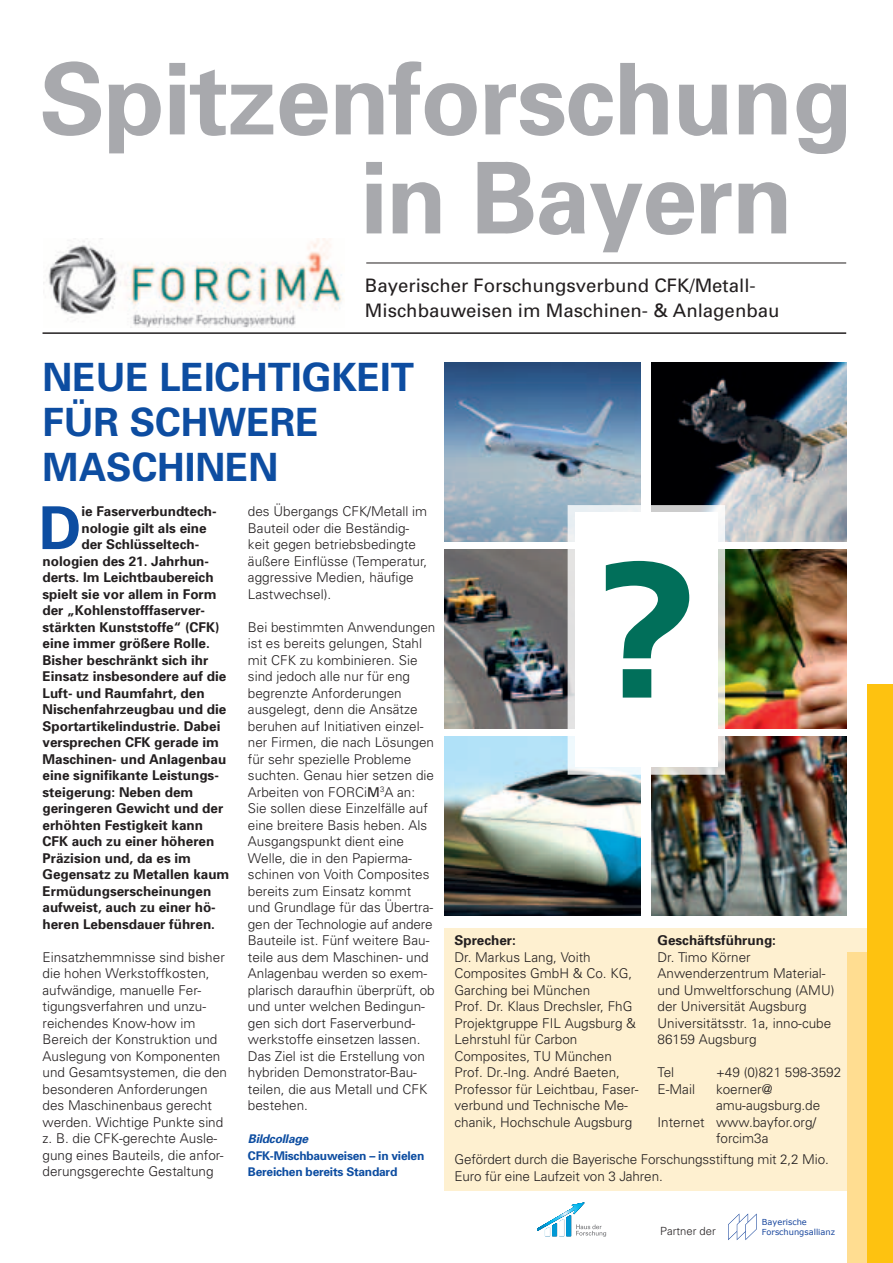
<style>
.page{position:relative;width:893px;height:1263px;background:#fff}
.page>*{position:absolute;margin:0;border:0;box-sizing:border-box;transform-origin:0 0}
.Fließtext_mit_Initia{font:900 expanded 184.5px "Univers";color:#016f5a;scale:.83 1}
.Headline_kleiner{font:700 99px "Univers";letter-spacing:-.01em;color:#a8a9ad}
.Fließtext_mit_Initia-2{font:700 59.25px "Univers";color:#0d4da1}
.THEMA{font:700 39px/45px "Univers";color:#0d4da1}
.t1{font:18.6px/25.5px "Univers";color:#231f20}
.Fließtext_mit_Initia-3{font:300 13.5px/16.5px "Univers";color:#231f20}
.Fließtext_mit_Initia-4{font:700 13.5px "Univers";color:#231f20}
.Fließtext{font:300 13.5px/16.5px "Univers";color:#231f20}
.Fließtext_fett{font:700 13.5px "Univers";color:#231f20}
.Bildunterschrift{font:700 12px/16.5px "Univers";letter-spacing:-.02em;color:#0d4da1}
.Bildunterschrift-2{font:italic 700 12px "Univers";letter-spacing:-.02em;color:#0d4da1}
.t2{font:300 11.25px "Univers";color:#231f20}
.t3{font:8.25px "Verdana";color:#18469d}
.s1{font-weight:400}
</style>
<div class="page">
<div style="left:444px;top:929px;width:431px;height:262px;background:#fef0d0"></div>
<hr style="left:43px;top:332px;width:803px;height:2px;background:#231f20">
<div style="left:847px;top:953px;width:40px;height:310px;background:#ffdd91"></div>
<div style="left:867px;top:685px;width:26px;height:578px;background:#fec210"></div>
<hr style="left:366px;top:263px;width:480px;height:1px;background:#231f20">
<img style="left:48px;top:238px;width:294px;height:90px">
<img style="left:445px;top:363px;width:195px;height:178px">
<img style="left:445px;top:550px;width:123px;height:178px">
<img style="left:445px;top:737px;width:195px;height:178px">
<img style="left:651px;top:363px;width:196px;height:178px">
<img style="left:725px;top:550px;width:122px;height:178px">
<img style="left:651px;top:737px;width:196px;height:178px">
<div style="left:575px;top:513px;width:143px;height:254px;background:#fff"></div>
<div style="left:568px;top:505px;width:157px;height:270px;border:15px solid #fff"></div>
<svg style="left:728px;top:1213px;width:29px;height:27px"></svg>
<svg style="left:537px;top:1202px;width:69px;height:35px"></svg>
<p class="Headline_kleiner" style="left:39px;top:36px;width:814px">Spitzenforschung</p>
<p class="Headline_kleiner" style="left:360px;top:135px;width:434px">in Bayern</p>
<p class="t1" style="left:365px;top:272px;width:416px">Bayerischer Forschungsverbund CFK/Metall-<br>Mischbauweisen im Maschinen- &amp; Anlagenbau</p>
<p class="THEMA" style="left:43px;top:353px;width:373px">NEUE LEICHTIGKEIT<br>FÜR SCHWERE<br>MASCHINEN</p>
<p class="Fließtext_mit_Initia-2" style="left:39px;top:490px;width:44px">D</p>
<p class="Fließtext_mit_Initia-4" style="left:81px;top:503px;width:137px">ie Faserverbundtech-</p>
<p class="Fließtext_mit_Initia-4" style="left:81px;top:519px;width:127px">nologie gilt als eine</p>
<p class="Fließtext_mit_Initia-4" style="left:81px;top:536px;width:119px">der Schlüsseltech-</p>
<p class="Fließtext_mit_Initia-4" style="left:43px;top:552px;width:168px">nologien des 21. Jahrhun-</p>
<p class="Fließtext_mit_Initia-4" style="left:43px;top:569px;width:173px">derts. Im Leichtbaubereich</p>
<p class="Fließtext_mit_Initia-4" style="left:43px;top:585px;width:176px">spielt sie vor allem in Form</p>
<p class="Fließtext_mit_Initia-4" style="left:43px;top:602px;width:164px">der „Kohlenstofffaserver-</p>
<p class="Fließtext_mit_Initia-4" style="left:43px;top:618px;width:179px">stärkten Kunststoffe“ (CFK)</p>
<p class="Fließtext_mit_Initia-4" style="left:43px;top:635px;width:169px">eine immer größere Rolle.</p>
<p class="Fließtext_mit_Initia-4" style="left:43px;top:651px;width:167px">Bisher beschränkt sich ihr</p>
<p class="Fließtext_mit_Initia-4" style="left:43px;top:668px;width:185px">Einsatz insbesondere auf die</p>
<p class="Fließtext_mit_Initia-4" style="left:43px;top:684px;width:164px">Luft- und Raumfahrt, den</p>
<p class="Fließtext_mit_Initia-4" style="left:43px;top:701px;width:185px">Nischenfahrzeugbau und die</p>
<p class="Fließtext_mit_Initia-4" style="left:43px;top:717px;width:179px">Sportartikelindustrie. Dabei</p>
<p class="Fließtext_mit_Initia-4" style="left:43px;top:734px;width:178px">versprechen CFK gerade im</p>
<p class="Fließtext_mit_Initia-4" style="left:43px;top:750px;width:185px">Maschinen- und Anlagenbau</p>
<p class="Fließtext_mit_Initia-4" style="left:43px;top:767px;width:178px">eine signifikante Leistungs-</p>
<p class="Fließtext_mit_Initia-4" style="left:43px;top:783px;width:152px">steigerung: Neben dem</p>
<p class="Fließtext_mit_Initia-4" style="left:43px;top:800px;width:182px">geringeren Gewicht und der</p>
<p class="Fließtext_mit_Initia-4" style="left:43px;top:816px;width:162px">erhöhten Festigkeit kann</p>
<p class="Fließtext_mit_Initia-4" style="left:43px;top:833px;width:173px">CFK auch zu einer höheren</p>
<p class="Fließtext_mit_Initia-4" style="left:43px;top:849px;width:150px">Präzision und, da es im</p>
<p class="Fließtext_mit_Initia-4" style="left:43px;top:866px;width:188px">Gegensatz zu Metallen kaum</p>
<p class="Fließtext_mit_Initia-4" style="left:43px;top:882px;width:170px">Ermüdungserscheinungen</p>
<p class="Fließtext_mit_Initia-4" style="left:43px;top:899px;width:175px">aufweist, auch zu einer hö-</p>
<p class="Fließtext_mit_Initia-4" style="left:43px;top:915px;width:174px">heren Lebensdauer führen.</p>
<p class="Fließtext_mit_Initia-3" style="left:43px;top:948px;width:186px">Einsatzhemmnisse sind bisher die hohen Werkstoffkosten, aufwändige, manuelle Fer&shy;tigungsverfahren und unzu&shy;reichendes Know-how im<br>Bereich der Konstruktion und<br>Auslegung von Komponenten und Gesamtsystemen, die den besonderen Anforderungen des Maschinenbaus gerecht werden. Wichtige Punkte sind z. B. die CFK-gerechte Ausle&shy;gung eines Bauteils, die anfor&shy;derungsgerechte Gestaltung</p>
<p class="Fließtext_mit_Initia-3" style="left:248px;top:503px;width:181px">des Übergangs CFK/Metall im<br>Bauteil oder die Beständig&shy;keit gegen betriebsbedingte äußere Einflüsse (Temperatur, aggressive Medien, häufige<br>Lastwechsel).</p>
<p class="Fließtext_mit_Initia-3" style="left:248px;top:618px;width:189px">Bei bestimmten Anwendungen ist es bereits gelungen, Stahl mit CFK zu kombinieren. Sie sind jedoch alle nur für eng begrenzte Anforderungen ausgelegt, denn die Ansätze beruhen auf Initiativen einzel&shy;ner Firmen, die nach Lösungen für sehr spezielle Probleme suchten. Genau hier setzen die<br>Arbeiten von FORCi<span class="s1">M</span><sup>3</sup>A an:<br>Sie sollen diese Einzelfälle auf eine breitere Basis heben. Als<br>Ausgangspunkt dient eine<br>Welle, die in den Papierma&shy;schinen von Voith Composites bereits zum Einsatz kommt und Grundlage für das Übertra&shy;gen der Technologie auf andere<br>Bauteile ist. Fünf weitere Bau&shy;teile aus dem Maschinen- und<br>Anlagenbau werden so exem&shy;plarisch daraufhin überprüft, ob und unter welchen Bedingun&shy;gen sich dort Faserverbund&shy;werkstoffe einsetzen lassen.<br>Das Ziel ist die Erstellung von hybriden Demonstrator-Bau&shy;teilen, die aus Metall und CFK bestehen.</p>
<p class="Bildunterschrift-2" style="left:248px;top:1131px;width:62px">Bildcollage</p>
<p class="Bildunterschrift" style="left:248px;top:1147px;width:178px">CFK-Mischbauweisen – in vielen<br>Bereichen bereits Standard</p>
<p class="Fließtext_mit_Initia" style="left:584px;top:524px;width:139px">?</p>
<p class="Fließtext_fett" style="left:454px;top:932px;width:63px">Sprecher:</p>
<p class="Fließtext" style="left:454px;top:948px;width:179px">Dr. Markus Lang, Voith<br>Composites GmbH &amp; Co. KG,<br>Garching bei München</p>
<p class="Fließtext" style="left:454px;top:998px;width:183px">Prof. Dr. Klaus Drechsler, FhG<br>Projektgruppe FIL Augsburg &amp;<br>Lehrstuhl für Carbon<br>Composites, TU München</p>
<p class="Fließtext" style="left:454px;top:1064px;width:186px">Prof. Dr.-Ing. André Baeten,<br>Professor für Leichtbau, Faser&shy;verbund und Technische Me&shy;chanik, Hochschule Augsburg</p>
<p class="Fließtext_fett" style="left:657px;top:932px;width:120px">Geschäftsführung:</p>
<p class="Fließtext" style="left:657px;top:948px;width:95px">Dr. Timo Körner</p>
<p class="Fließtext" style="left:657px;top:965px;width:179px">Anwenderzentrum Material&shy;und Umweltforschung (AMU) der Universität Augsburg</p>
<p class="Fließtext" style="left:657px;top:1014px;width:175px">Universitätsstr. 1a, inno-cube</p>
<p class="Fließtext" style="left:657px;top:1031px;width:101px">86159 Augsburg</p>
<p class="Fließtext" style="left:657px;top:1064px;width:18px">Tel</p>
<p class="Fließtext" style="left:716px;top:1064px;width:127px">+49 (0)821 598-3592</p>
<p class="Fließtext" style="left:657px;top:1080px;width:39px">E-Mail</p>
<p class="Fließtext" style="left:716px;top:1080px;width:58px">koerner@</p>
<p class="Fließtext" style="left:716px;top:1097px;width:106px">amu-augsburg.de</p>
<p class="Fließtext" style="left:657px;top:1113px;width:160px">Internet www.bayfor.org/</p>
<p class="Fließtext" style="left:716px;top:1130px;width:54px">forcim3a</p>
<p class="Fließtext" style="left:454px;top:1151px;width:376px">Gefördert durch die Bayerische Forschungsstiftung mit 2,2 Mio.<br>Euro für eine Laufzeit von 3 Jahren.</p>
<p class="t3" style="left:762px;top:1217px;width:46px">Bayerische</p>
<p class="t2" style="left:660px;top:1224px;width:57px">Partner der</p>
<p class="t3" style="left:762px;top:1227px;width:75px">Forschungsallianz</p>
</div>
